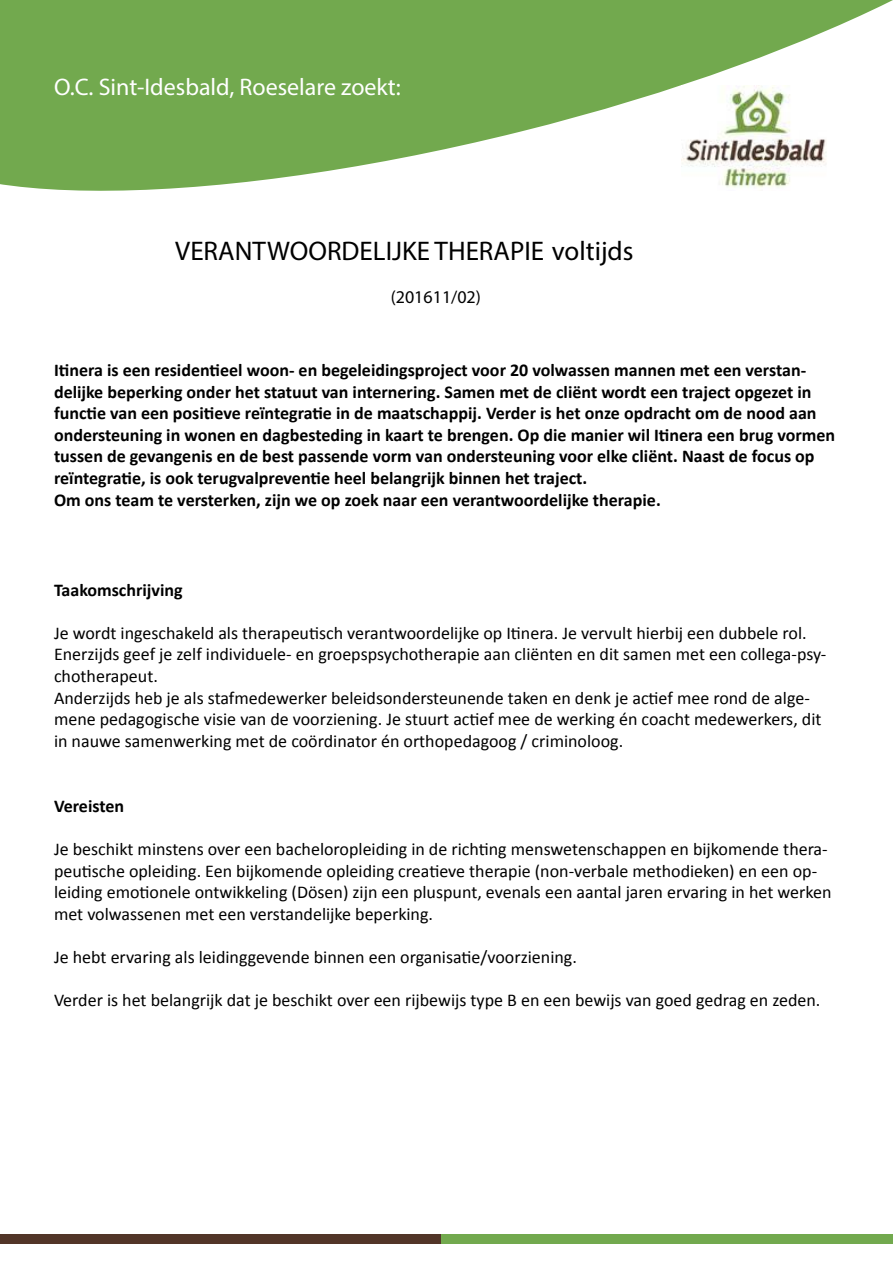
<style>
.page{position:relative;width:893px;height:1263px;background:#fff}
.page>*{position:absolute;margin:0;border:0;box-sizing:border-box;transform-origin:0 0}
.t1{font:27px "Myriad Pro";color:#000}
.t2{font:24px "Myriad Pro";color:#fff}
.t3{font:18px/21.6px "Calibri";color:#000}
.t4{font:700 18px/21.6px "Calibri";color:#000}
.t5{font:18px "Myriad Pro";color:#000}
</style>
<div class="page">
<svg style="left:0;top:0;width:893px;height:191px;fill:#72a94e"></svg>
<div style="left:0;top:1234px;width:442px;height:10px;background:#523528"></div>
<div style="left:442px;top:1234px;width:451px;height:10px;background:#72a94e"></div>
<img style="left:682px;top:85px;width:147px;height:106px">
<h2 class="t2" style="left:54px;top:72px;width:348px">O.C. Sint-Idesbald, Roeselare zoekt:</h2>
<h1 class="t1" style="left:175px;top:234px;width:460px">VERANTWOORDELIJKE THERAPIE voltijds</h1>
<p class="t5" style="left:391px;top:286px;width:92px">(201611/02)</p>
<p class="t4" style="left:54px;top:359px;width:783px">Itinera is een residentieel woon- en begeleidingsproject voor 20 volwassen mannen met een verstan&shy;delijke beperking onder het statuut van internering. Samen met de cliënt wordt een traject opgezet in functie van een positieve reïntegratie in de maatschappij. Verder is het onze opdracht om de nood aan ondersteuning in wonen en dagbesteding in kaart te brengen. Op die manier wil Itinera een brug vormen tussen de gevangenis en de best passende vorm van ondersteuning voor elke cliënt. Naast de focus op reïntegratie, is ook terugvalpreventie heel belangrijk binnen het traject.<br>Om ons team te versterken, zijn we op zoek naar een verantwoordelijke therapie.</p>
<p class="t4" style="left:54px;top:579px;width:130px">Taakomschrijving</p>
<p class="t3" style="left:54px;top:622px;width:774px">Je wordt ingeschakeld als therapeutisch verantwoordelijke op Itinera. Je vervult hierbij een dubbele rol.<br>Enerzijds geef je zelf individuele- en groepspsychotherapie aan cliënten en dit samen met een collega-psy&shy;chotherapeut.<br>Anderzijds heb je als stafmedewerker beleidsondersteunende taken en denk je actief mee rond de alge&shy;mene pedagogische visie van de voorziening. Je stuurt actief mee de werking én coacht medewerkers, dit in nauwe samenwerking met de coördinator én orthopedagoog / criminoloog.</p>
<p class="t4" style="left:54px;top:795px;width:72px">Vereisten</p>
<p class="t3" style="left:54px;top:838px;width:779px">Je beschikt minstens over een bacheloropleiding in de richting menswetenschappen en bijkomende thera&shy;peutische opleiding. Een bijkomende opleiding creatieve therapie (non-verbale methodieken) en een op&shy;leiding emotionele ontwikkeling (Dösen) zijn een pluspunt, evenals een aantal jaren ervaring in het werken met volwassenen met een verstandelijke beperking.</p>
<p class="t3" style="left:54px;top:946px;width:524px">Je hebt ervaring als leidinggevende binnen een organisatie/voorziening.</p>
<p class="t3" style="left:54px;top:989px;width:768px">Verder is het belangrijk dat je beschikt over een rijbewijs type B en een bewijs van goed gedrag en zeden.</p>
</div>
